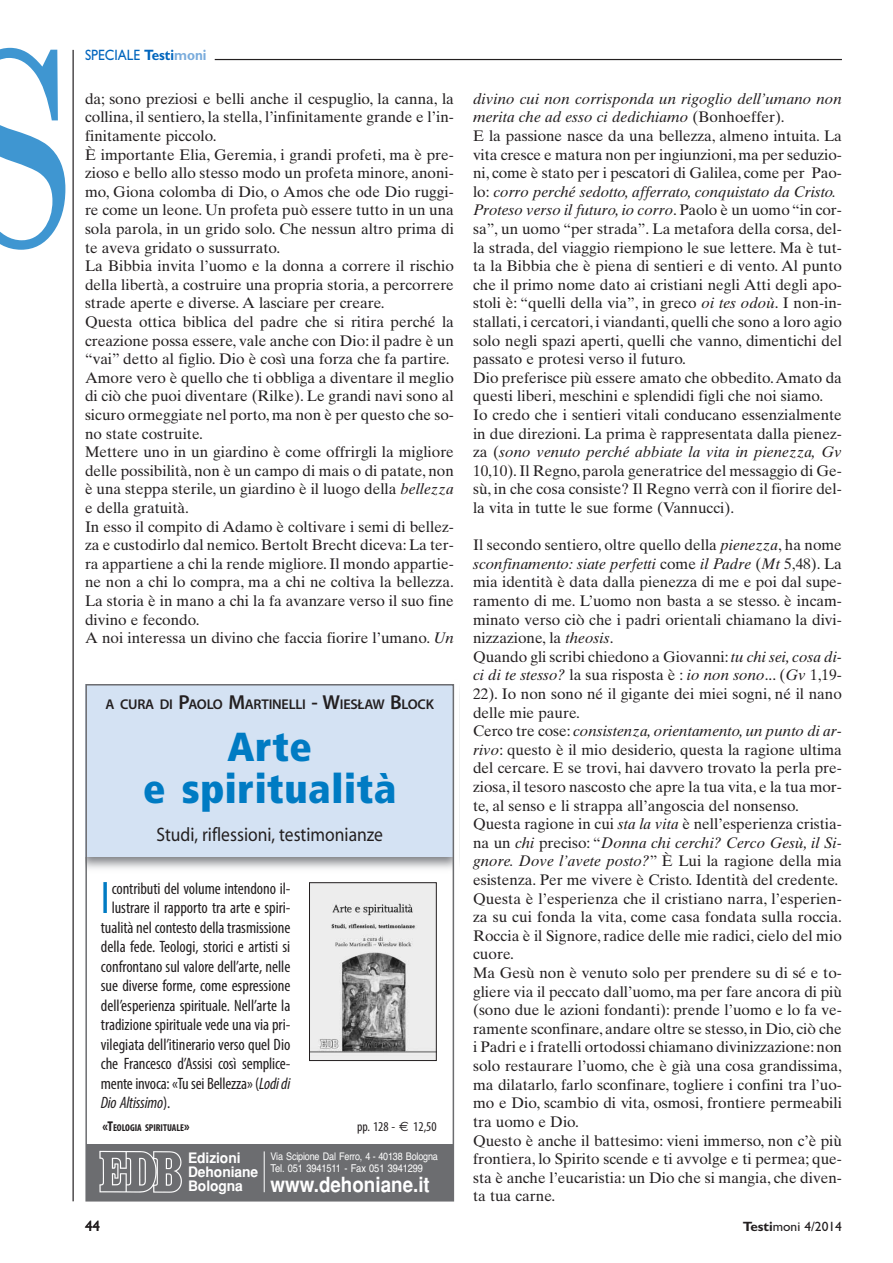
<style>
.page{position:relative;width:893px;height:1263px;background:#fff}
.page>*{position:absolute;margin:0;border:0;box-sizing:border-box;transform-origin:0 0}
.t1{font:condensed 45.9px "Myriad Pro";color:#007bc3}
.t2{font:900 condensed 40.5px/42px "Frutiger";letter-spacing:.015em;color:#007bc3;text-align:center}
.t3{font:700 20.85px "Helvetica";color:#fff;scale:.9 1}
.t4{font:19.5px "Myriad";color:#231f20;scale:.9 1}
.t5{font:condensed 16.5px "Myriad Pro";color:#231f20}
.t6{font:italic condensed 16.5px "Myriad Pro";letter-spacing:-.01em;color:#231f20}
.t7{font:15.3px/18.6px "Times Ten";color:#231f20}
.t8{font:15px "Gill Sans";color:#0065bd;scale:.9 1}
.t9{font:15px "Gill Sans";color:#231f20}
.t10{font:700 14.4px/14.2px "Helvetica";letter-spacing:-.005em;color:#fff;scale:.96 1}
.t11{font:600 14.1px "Myriad Pro";letter-spacing:-.015em;color:#231f20}
.t12{font:13.5px "Gill Sans";color:#231f20}
.t13{font:condensed 13.5px "Myriad Pro";color:#231f20}
.t14{font:10.8px "Helvetica";letter-spacing:-.015em;color:#fff;scale:.86 1}
.t15{font:10.5px "Helvetica";letter-spacing:-.02em;color:#fff;scale:.86 1}
.t16{font:700 condensed 10.05px "Myriad Pro";color:#231f20}
.s1{font-weight:700}
.s2{font-weight:700;color:#7aacdc}
.s3{font-style:italic}
.s4{font-size:20.25px}
.s5{font-style:normal}
.s6{font-size:14.25px}
.s7{font-family:"Euro Sans";font-stretch:normal}
</style>
<div class="page">
<hr style="left:215px;top:59px;width:627px;height:1px;background:#231f20">
<hr style="left:73px;top:50px;width:1px;height:1151px;background:#231f20">
<svg style="left:0;top:48px;width:65px;height:202px"></svg>
<div style="left:85px;top:684px;width:369px;height:172px;background:#d4e2f3"></div>
<img style="left:311px;top:884px;width:124px;height:175px">
<div style="left:309px;top:882px;width:128px;height:179px;border:1px solid #231f20"></div>
<div style="left:86px;top:1144px;width:367px;height:57px;background:#6c6d70"></div>
<hr style="left:264px;top:1151px;width:1px;height:41px;background:#fff">
<img style="left:99px;top:1150px;width:83px;height:43px">
<div style="left:85px;top:684px;width:369px;height:517px;border:2px solid #6c6d70"></div>
<p class="t8" style="left:85px;top:50px;width:137px">SPECIALE <span class="s1">Testi</span><span class="s2">moni</span></p>
<p class="t7" style="left:85px;top:91px;width:370px">da; sono preziosi e belli anche il cespuglio, la canna, la collina, il sentiero, la stella, l’infinitamente grande e l’in&shy;finitamente piccolo.<br>È importante Elia, Geremia, i grandi profeti, ma è pre&shy;zioso e bello allo stesso modo un profeta minore, anoni&shy;mo, Giona colomba di Dio, o Amos che ode Dio ruggi&shy;re come un leone. Un profeta può essere tutto in un una sola parola, in un grido solo. Che nessun altro prima di te aveva gridato o sussurrato.<br>La Bibbia invita l’uomo e la donna a correre il rischio della libertà, a costruire una propria storia, a percorrere strade aperte e diverse. A lasciare per creare.<br>Questa ottica biblica del padre che si ritira perché la creazione possa essere, vale anche con Dio: il padre è un “vai” detto al figlio. Dio è così una forza che fa partire.<br>Amore vero è quello che ti obbliga a diventare il meglio di ciò che puoi diventare (Rilke). Le grandi navi sono al sicuro ormeggiate nel porto, ma non è per questo che so&shy;no state costruite.<br>Mettere uno in un giardino è come offrirgli la migliore delle possibilità, non è un campo di mais o di patate, non è una steppa sterile, un giardino è il luogo della <span class="s3">bellezza </span>e della gratuità.<br>In esso il compito di Adamo è coltivare i semi di bellez&shy;za e custodirlo dal nemico. Bertolt Brecht diceva: La ter&shy;ra appartiene a chi la rende migliore. Il mondo appartie&shy;ne non a chi lo compra, ma a chi ne coltiva la bellezza.<br>La storia è in mano a chi la fa avanzare verso il suo fine divino e fecondo.<br>A noi interessa un divino che faccia fiorire l’umano. <span class="s3">Un</span></p>
<p class="t11" style="left:106px;top:696px;width:330px">A CURA DI <span class="s4">P</span>AOLO <span class="s4">M</span>ARTINELLI <span class="s4">- W</span>IESŁAW <span class="s4">B</span>LOCK</p>
<h2 class="t2" style="left:143px;top:729px;width:255px">Arte<br>e spiritualità</h2>
<p class="t4" style="left:156px;top:827px;width:253px">Studi, riflessioni, testimonianze</p>
<h1 class="t1" style="left:101px;top:882px;width:11px">I</h1>
<p class="t5" style="left:112px;top:882px;width:180px">contributi del volume intendono il-</p>
<p class="t5" style="left:112px;top:902px;width:180px">lustrare il rapporto tra arte e spiri-</p>
<p class="t5" style="left:101px;top:921px;width:191px">tualità nel contesto della trasmissione</p>
<p class="t5" style="left:101px;top:941px;width:191px">della fede. Teologi, storici e artisti si</p>
<p class="t5" style="left:101px;top:960px;width:191px">confrontano sul valore dell’arte, nelle</p>
<p class="t5" style="left:101px;top:980px;width:191px">sue diverse forme, come espressione</p>
<p class="t5" style="left:101px;top:999px;width:191px">dell’esperienza spirituale. Nell’arte la</p>
<p class="t5" style="left:101px;top:1019px;width:191px">tradizione spirituale vede una via pri-</p>
<p class="t5" style="left:101px;top:1038px;width:191px">vilegiata dell’itinerario verso quel Dio</p>
<p class="t5" style="left:101px;top:1058px;width:191px">che Francesco d’Assisi così semplice-</p>
<p class="t5" style="left:101px;top:1077px;width:191px">mente invoca: «Tu sei Bellezza» (<span class="s3">Lodi di</span></p>
<p class="t6" style="left:101px;top:1093px;width:71px">Dio Altissimo<span class="s5">).</span></p>
<p class="t16" style="left:102px;top:1122px;width:89px"><span class="s6">«T</span>EOLOGIA SPIRITUALE<span class="s6">»</span></p>
<p class="t13" style="left:357px;top:1121px;width:81px">pp. 128 - <span class="s7">€</span> 12,50</p>
<p class="t10" style="left:188px;top:1152px;width:75px">Edizioni<br>Dehoniane<br>Bologna</p>
<p class="t15" style="left:271px;top:1152px;width:196px">Via Scipione Dal Ferro, 4 - 40138 Bologna</p>
<p class="t14" style="left:271px;top:1164px;width:179px">Tel. 051 3941511 - Fax 051 3941299</p>
<h3 class="t3" style="left:271px;top:1177px;width:178px">www.dehoniane.it</h3>
<p class="t7" style="left:473px;top:91px;width:370px"><span class="s3">divino cui non corrisponda un rigoglio dell’umano non merita che ad esso ci dedichiamo</span> (Bonhoeffer).<br>E la passione nasce da una bellezza, almeno intuita. La vita cresce e matura non per ingiunzioni, ma per seduzio&shy;ni, come è stato per i pescatori di Galilea, come per Pao&shy;lo: <span class="s3">corro perché sedotto, afferrato, conquistato da Cristo.<br>Proteso verso il futuro, io corro</span>. Paolo è un uomo “in cor&shy;sa”, un uomo “per strada”. La metafora della corsa, del&shy;la strada, del viaggio riempiono le sue lettere. Ma è tut&shy;ta la Bibbia che è piena di sentieri e di vento. Al punto che il primo nome dato ai cristiani negli Atti degli apo&shy;stoli è: “quelli della via”, in greco <span class="s3">oi tes odoù</span>. I non-in&shy;stallati, i cercatori, i viandanti, quelli che sono a loro agio solo negli spazi aperti, quelli che vanno, dimentichi del passato e protesi verso il futuro.<br>Dio preferisce più essere amato che obbedito. Amato da questi liberi, meschini e splendidi figli che noi siamo.<br>Io credo che i sentieri vitali conducano essenzialmente in due direzioni. La prima è rappresentata dalla pienez&shy;za (<span class="s3">sono venuto perché abbiate la vita in pienezza, Gv </span>10,10). Il Regno, parola generatrice del messaggio di Ge&shy;sù, in che cosa consiste? Il Regno verrà con il fiorire del&shy;la vita in tutte le sue forme (Vannucci).</p>
<p class="t7" style="left:473px;top:537px;width:370px">Il secondo sentiero, oltre quello della <span class="s3">pienezza</span>, ha nome <span class="s3">sconfinamento: siate perfetti</span> come <span class="s3">il Padre</span> (<span class="s3">Mt</span> 5,48). La mia identità è data dalla pienezza di me e poi dal supe&shy;ramento di me. L’uomo non basta a se stesso. è incam&shy;minato verso ciò che i padri orientali chiamano la divi&shy;nizzazione, la <span class="s3">theosis</span>.<br>Quando gli scribi chiedono a Giovanni: <span class="s3">tu chi sei, cosa di&shy;ci di te stesso?</span> la sua risposta è : <span class="s3">io non sono</span>... (<span class="s3">Gv</span> 1,19- 22). Io non sono né il gigante dei miei sogni, né il nano delle mie paure.<br>Cerco tre cose: <span class="s3">consistenza, orientamento, un punto di ar&shy;rivo</span>: questo è il mio desiderio, questa la ragione ultima del cercare. E se trovi, hai davvero trovato la perla pre&shy;ziosa, il tesoro nascosto che apre la tua vita, e la tua mor&shy;te, al senso e li strappa all’angoscia del nonsenso.<br>Questa ragione in cui <span class="s3">sta la vita</span> è nell’esperienza cristia&shy;na un <span class="s3">chi</span> preciso: “<span class="s3">Donna chi cerchi? Cerco Gesù, il Si&shy;gnore. Dove l’avete posto?</span>” È Lui la ragione della mia esistenza. Per me vivere è Cristo. Identità del credente.<br>Questa è l’esperienza che il cristiano narra, l’esperien&shy;za su cui fonda la vita, come casa fondata sulla roccia.<br>Roccia è il Signore, radice delle mie radici, cielo del mio cuore.<br>Ma Gesù non è venuto solo per prendere su di sé e to&shy;gliere via il peccato dall’uomo, ma per fare ancora di più (sono due le azioni fondanti): prende l’uomo e lo fa ve&shy;ramente sconfinare, andare oltre se stesso, in Dio, ciò che i Padri e i fratelli ortodossi chiamano divinizzazione: non solo restaurare l’uomo, che è già una cosa grandissima, ma dilatarlo, farlo sconfinare, togliere i confini tra l’uo&shy;mo e Dio, scambio di vita, osmosi, frontiere permeabili tra uomo e Dio.<br>Questo è anche il battesimo: vieni immerso, non c’è più frontiera, lo Spirito scende e ti avvolge e ti permea; que&shy;sta è anche l’eucaristia: un Dio che si mangia, che diven&shy;ta tua carne.</p>
<p class="t9" style="left:85px;top:1221px;width:16px">44</p>
<p class="t12" style="left:743px;top:1222px;width:101px"><span class="s1">Testi</span>moni 4/2014</p>
</div>
